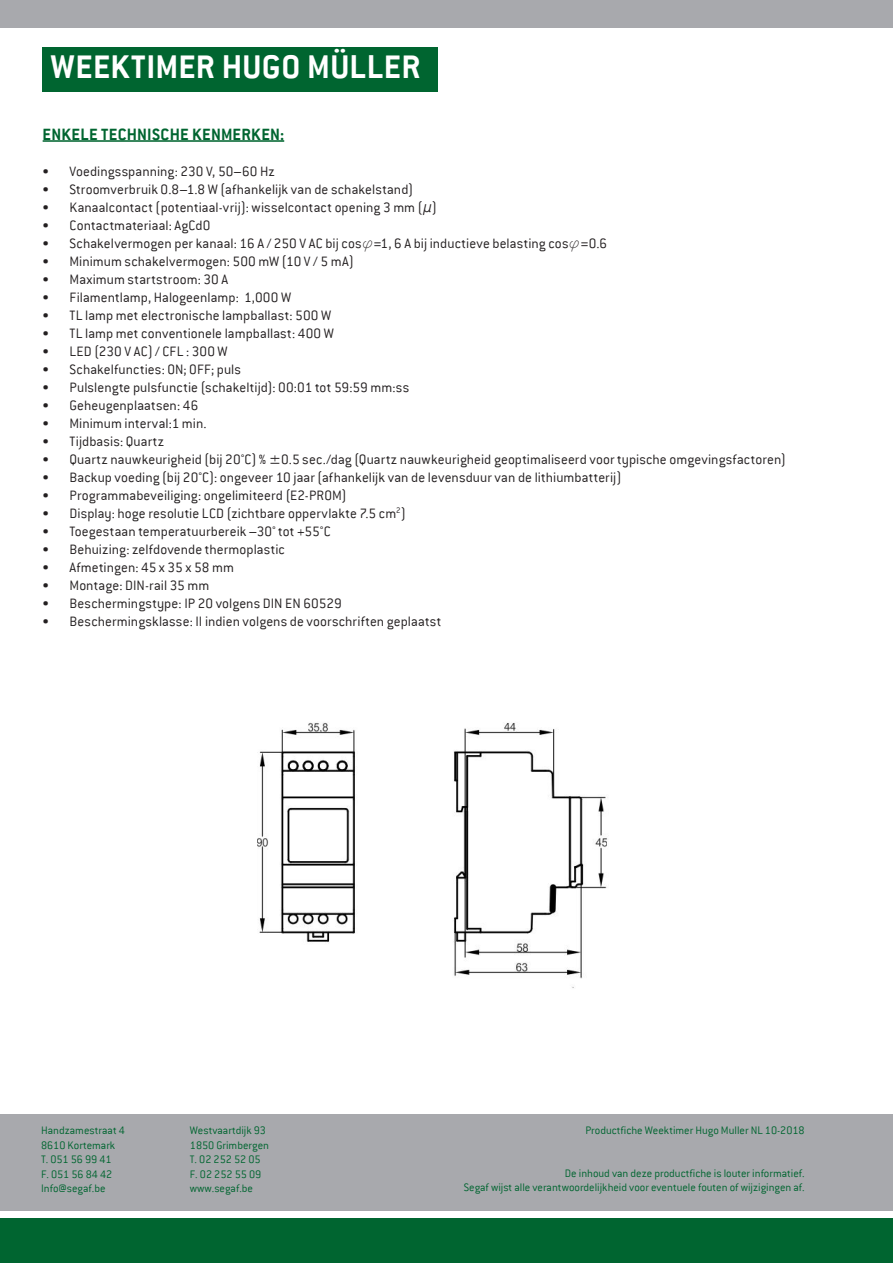
<style>
.page{position:relative;width:893px;height:1263px;background:#fff}
.page>*{position:absolute;margin:0;border:0;box-sizing:border-box;transform-origin:0 0}
.Titel_achterkant{font:700 36px "Conduit ITC";letter-spacing:.01em;color:#fff}
.Titels_tekst_achterk{font:700 18px "Conduit ITC";letter-spacing:.015em;color:#006530}
.t1{font:300 15px "Conduit ITC";letter-spacing:.005em;color:#231f20}
.Colofon_rechts{font:300 12px/14.4px "Conduit ITC";color:#006530;text-align:right}
.Colofon{font:300 12px "Conduit ITC";color:#006530}
.s1{font-family:"Greek S IV25";font-weight:400}
</style>
<div class="page">
<div style="left:0;top:1114px;width:893px;height:96px;background:#a8a9ad"></div>
<div style="left:0;top:1219px;width:893px;height:44px;background:#006530"></div>
<div style="left:0;top:0;width:893px;height:28px;background:#a8a9ad"></div>
<img style="left:257px;top:722px;width:350px;height:266px">
<hr style="left:43px;top:140px;width:241px;height:2px;background:#006530">
<div style="left:42px;top:47px;width:396px;height:44px;background:#006530"></div>
<p class="Titel_achterkant" style="left:51px;top:46px;width:371px">WEEKTIMER HUGO MÜLLER</p>
<p class="Titels_tekst_achterk" style="left:43px;top:124px;width:243px">ENKELE TECHNISCHE KENMERKEN:</p>
<p class="t1" style="left:43px;top:163px;width:234px">• Voedingsspanning: 230 V, 50–60 Hz</p>
<p class="t1" style="left:43px;top:181px;width:372px">• Stroomverbruik 0.8–1.8 W (afhankelijk van de schakelstand)</p>
<p class="t1" style="left:43px;top:199px;width:396px">• Kanaalcontact (potentiaal-vrij): wisselcontact opening 3 mm (μ)</p>
<p class="t1" style="left:43px;top:217px;width:169px">• Contactmateriaal: AgCdO</p>
<p class="t1" style="left:43px;top:235px;width:566px">• Schakelvermogen per kanaal: 16 A / 250 V AC bij cos<span class="s1">f</span>=1, 6 A bij inductieve belasting cos<span class="s1">ϕ</span>=0.6</p>
<p class="t1" style="left:43px;top:253px;width:313px">• Minimum schakelvermogen: 500 mW (10 V / 5 mA)</p>
<p class="t1" style="left:43px;top:271px;width:187px">• Maximum startstroom: 30 A</p>
<p class="t1" style="left:43px;top:289px;width:250px">• Filamentlamp, Halogeenlamp: 1,000 W</p>
<p class="t1" style="left:43px;top:307px;width:290px">• TL lamp met electronische lampballast: 500 W</p>
<p class="t1" style="left:43px;top:325px;width:293px">• TL lamp met conventionele lampballast: 400 W</p>
<p class="t1" style="left:43px;top:343px;width:187px">• LED (230 V AC) / CFL : 300 W</p>
<p class="t1" style="left:43px;top:361px;width:200px">• Schakelfuncties: ON; OFF; puls</p>
<p class="t1" style="left:43px;top:379px;width:368px">• Pulslengte pulsfunctie (schakeltijd): 00:01 tot 59:59 mm:ss</p>
<p class="t1" style="left:43px;top:397px;width:157px">• Geheugenplaatsen: 46</p>
<p class="t1" style="left:43px;top:415px;width:166px">• Minimum interval:1 min.</p>
<p class="t1" style="left:43px;top:433px;width:123px">• Tijdbasis: Quartz</p>
<p class="t1" style="left:43px;top:451px;width:745px">• Quartz nauwkeurigheid (bij 20°C) % ±0.5 sec./dag (Quartz nauwkeurigheid geoptimaliseerd voor typische omgevingsfactoren)</p>
<p class="t1" style="left:43px;top:469px;width:580px">• Backup voeding (bij 20°C): ongeveer 10 jaar (afhankelijk van de levensduur van de lithiumbatterij)</p>
<p class="t1" style="left:43px;top:487px;width:306px">• Programmabeveiliging: ongelimiteerd (E2-PROM)</p>
<p class="t1" style="left:43px;top:505px;width:365px">• Display: hoge resolutie LCD (zichtbare oppervlakte 7.5 cm<sup>2</sup>)</p>
<p class="t1" style="left:43px;top:523px;width:290px">• Toegestaan temperatuurbereik –30° tot +55°C</p>
<p class="t1" style="left:43px;top:541px;width:244px">• Behuizing: zelfdovende thermoplastic</p>
<p class="t1" style="left:43px;top:559px;width:193px">• Afmetingen: 45 x 35 x 58 mm</p>
<p class="t1" style="left:43px;top:577px;width:168px">• Montage: DIN-rail 35 mm</p>
<p class="t1" style="left:43px;top:595px;width:301px">• Beschermingstype: IP 20 volgens DIN EN 60529</p>
<p class="t1" style="left:43px;top:613px;width:400px">• Beschermingsklasse: II indien volgens de voorschriften geplaatst</p>
<p class="Colofon" style="left:41px;top:1124px;width:85px">Handzamestraat 4</p>
<p class="Colofon" style="left:41px;top:1138px;width:76px">8610 Kortemark</p>
<p class="Colofon" style="left:41px;top:1153px;width:72px">T. 051 56 99 41</p>
<p class="Colofon" style="left:41px;top:1167px;width:73px">F. 051 56 84 42</p>
<p class="Colofon" style="left:41px;top:1182px;width:66px">Info@segaf.be</p>
<p class="Colofon" style="left:190px;top:1124px;width:78px">Westvaartdijk 93</p>
<p class="Colofon" style="left:190px;top:1138px;width:81px">1850 Grimbergen</p>
<p class="Colofon" style="left:190px;top:1153px;width:72px">T. 02 252 52 05</p>
<p class="Colofon" style="left:190px;top:1167px;width:73px">F. 02 252 55 09</p>
<p class="Colofon" style="left:190px;top:1182px;width:65px">www.segaf.be</p>
<p class="Colofon_rechts" style="left:585px;top:1123px;width:221px">Productfiche Weektimer Hugo Muller NL 10-2018</p>
<p class="Colofon_rechts" style="left:464px;top:1166px;width:342px">De inhoud van deze productfiche is louter informatief.<br>Segaf wijst alle verantwoordelijkheid voor eventuele fouten of wijzigingen af.</p>
</div>
